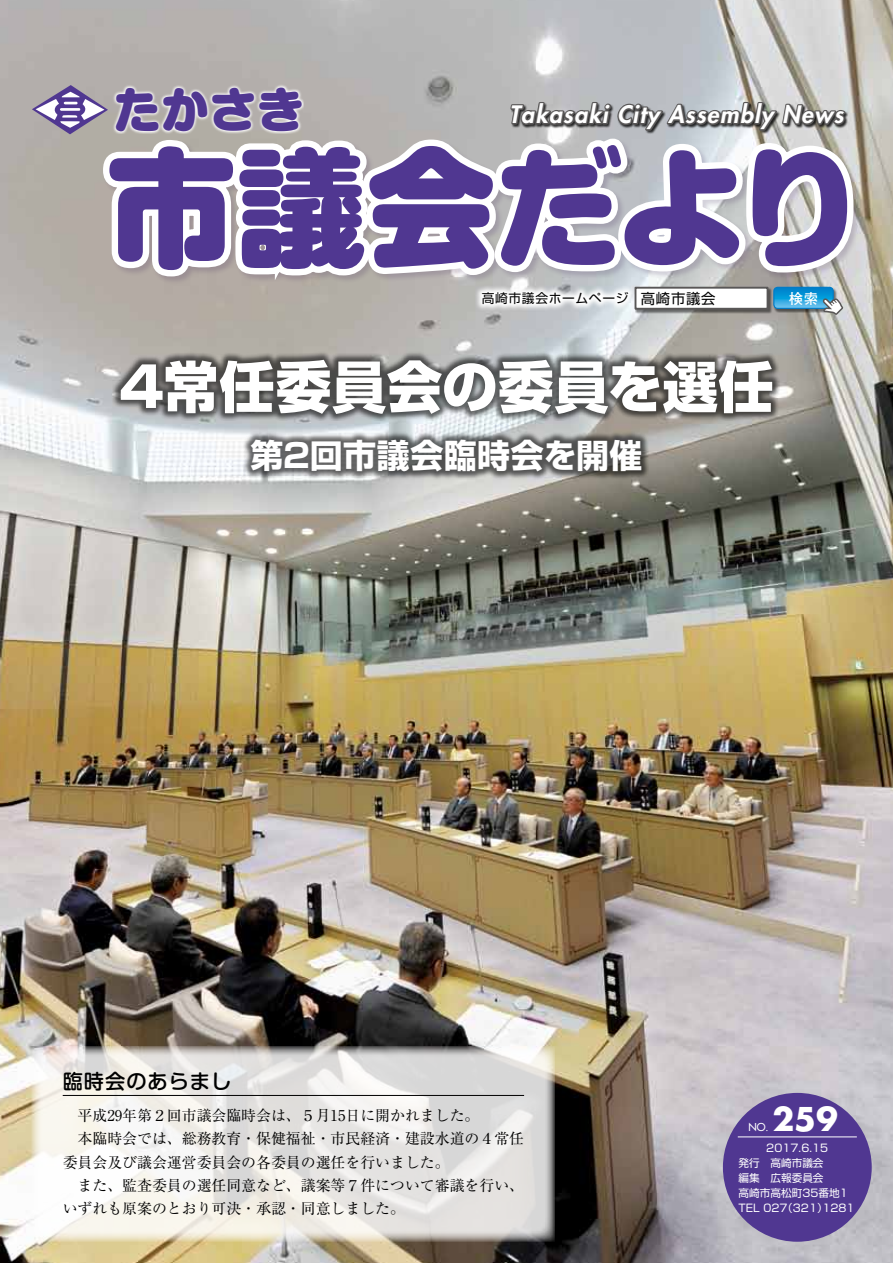
<style>
.page{position:relative;width:893px;height:1263px;background:#fff}
.page>*{position:absolute;margin:0;border:0;box-sizing:border-box;transform-origin:0 0}
.t1{font:900 127.5px "Shin M Go";letter-spacing:-.005em;color:#503791}
.t2{font:800 55.35px "Shin Go";letter-spacing:.005em;color:#fff}
.t3{font:900 47.85px "Shin M Go";color:#503791}
.t4{font:700 33px "Shin Go";letter-spacing:.005em;color:#fff}
.t5{font:700 31.95px "Futura";color:#fff}
.t6{font:italic 800 23.4px "Futura";color:#fff}
.t7{font:500 20.25px "Shin M Go Pro";letter-spacing:.05em;color:#000}
.t8{font:14.85px/23.4px "Ryumin Pro";color:#000}
.t9{font:14.4px "Shin Go Pro";letter-spacing:.05em;color:#000}
.t10{font:700 14.4px "Futo Go B101 Pro";color:#fff}
.t11{font:12.75px "Shin Go Pro";letter-spacing:.05em;color:#000}
.t12{font:10.65px "Shin Go";color:#fff}
.t13{font:10.65px "Futura";color:#fff}
</style>
<div class="page">
<img style="left:0;top:0;width:893px;height:1263px">
<div style="left:723px;top:1093px;width:149px;height:149px;background:#503791;border-radius:50%"></div>
<hr style="left:738px;top:1136px;width:119px;height:1px;background:#fff">
<svg style="left:32px;top:76px;width:828px;height:242px"></svg>
<div style="left:110px;top:349px;width:670px;height:72px;background:#000;opacity:.6"></div>
<div style="left:241px;top:430px;width:408px;height:50px;background:#000;opacity:.6"></div>
<svg style="left:32px;top:1046px;width:523px;height:196px"></svg>
<hr style="left:63px;top:1095px;width:461px;height:1px;background:#000">
<h3 class="t3" style="left:113px;top:74px;width:193px">たかさき</h3>
<h1 class="t1" style="left:107px;top:112px;width:757px">市議会だより</h1>
<h3 class="t6" style="left:509px;top:99px;width:341px">Takasaki City Assembly News</h3>
<p class="t11" style="left:482px;top:288px;width:148px">高崎市議会ホームページ</p>
<p class="t9" style="left:641px;top:286px;width:76px">高崎市議会</p>
<p class="t10" style="left:789px;top:287px;width:31px">検索</p>
<h2 class="t2" style="left:119px;top:349px;width:656px">4常任委員会の委員を選任</h2>
<h3 class="t4" style="left:251px;top:434px;width:393px">第2回市議会臨時会を開催</h3>
<h3 class="t7" style="left:63px;top:1065px;width:170px">臨時会のあらまし</h3>
<p class="t8" style="left:63px;top:1102px;width:463px">　平成29年第２回市議会臨時会は、５月15日に開かれました。<br>　本臨時会では、総務教育・保健福祉・市民経済・建設水道の４常任委員会及び議会運営委員会の各委員の選任を行いました。<br>　また、監査委員の選任同意など、議案等７件について審議を行い、いずれも原案のとおり可決・承認・同意しました。</p>
<h3 class="t5" style="left:772px;top:1097px;width:67px">259</h3>
<p class="t13" style="left:748px;top:1120px;width:22px">NO.</p>
<p class="t12" style="left:766px;top:1141px;width:63px">2017.6.15</p>
<p class="t12" style="left:739px;top:1156px;width:87px">発行　高崎市議会</p>
<p class="t12" style="left:739px;top:1171px;width:87px">編集　広報委員会</p>
<p class="t12" style="left:739px;top:1185px;width:111px">高崎市高松町35番地1</p>
<p class="t12" style="left:822px;top:1200px;width:34px">1281</p>
<p class="t12" style="left:782px;top:1200px;width:47px">)321(</p>
<p class="t12" style="left:739px;top:1200px;width:51px">TEL 027</p>
</div>
